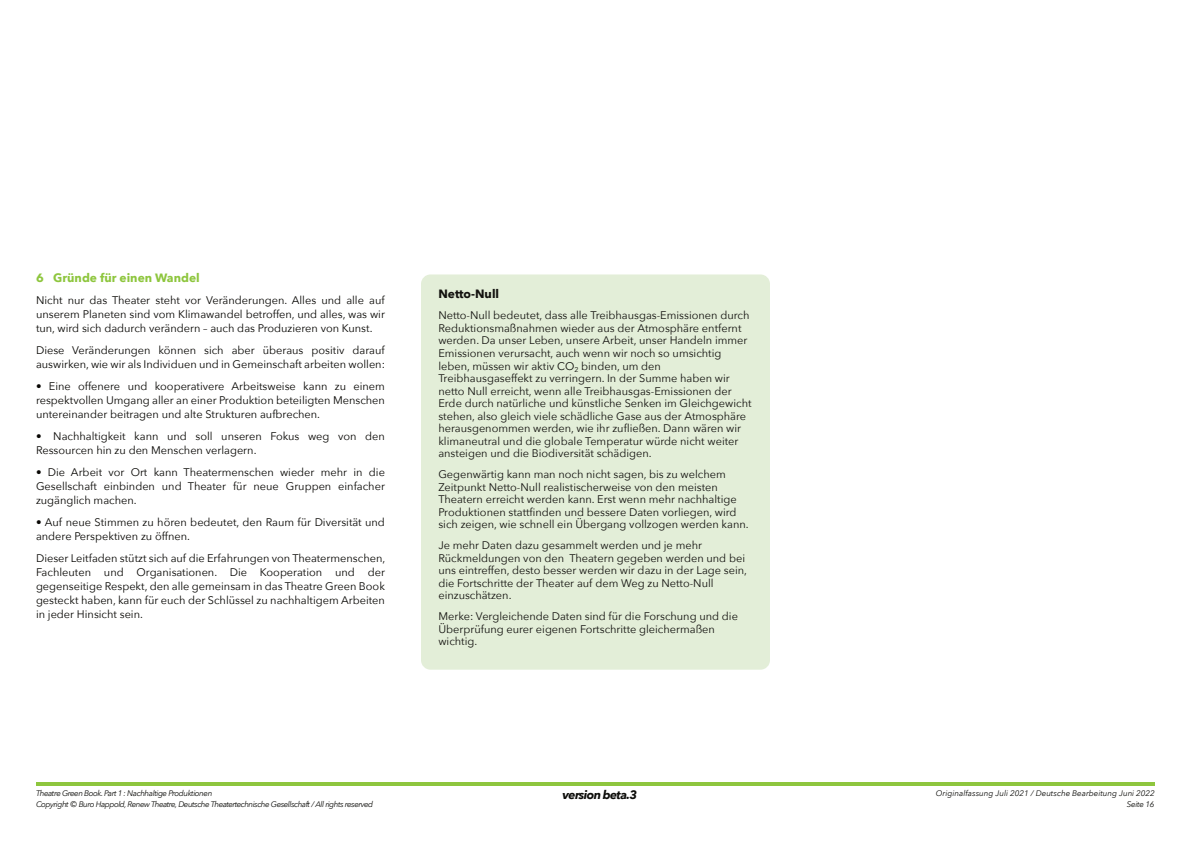
<style>
.page{position:relative;width:1191px;height:843px;background:#fff}
.page>*{position:absolute;margin:0;border:0;box-sizing:border-box;transform-origin:0 0}
.t1{font:700 12px "Avenir Next";color:#8ec63e}
.t2{font:italic 700 12px "Avenir Next";letter-spacing:-.05em;color:#0d0d0a}
.t3{font:700 12px "Avenir Next";color:#13120f}
.t4{font:11px/12.5px "Avenir Next";color:#13120f}
.t5{font:11px/14px "Avenir Next";color:#080704;text-align:justify}
.t6{font:italic 8px "Avenir Next";letter-spacing:-.06em;color:#0d0d0a}
.t7{font:italic 8px "Avenir Next";color:#0d0d0a}
.s1{color:#080704}
</style>
<div class="page">
<hr style="left:36px;top:782px;width:1119px;height:3px;background:#8ec63e">
<div style="left:421px;top:274px;width:349px;height:395px;background:#e3eed8;border-radius:9px"></div>
<p class="t1" style="left:36px;top:270px;width:165px">6 Gründe für einen Wandel</p>
<p class="t5" style="left:36px;top:293px;width:350px">Nicht nur das Theater steht vor Veränderungen. Alles und alle auf unserem Planeten sind vom Klimawandel betroffen, und alles, was wir tun, wird sich dadurch verändern – auch das Produzieren von Kunst.</p>
<p class="t5" style="left:36px;top:343px;width:350px">Diese Veränderungen können sich aber überaus positiv darauf auswirken, wie wir als Individuen und in Gemeinschaft arbeiten wollen:</p>
<p class="t5" style="left:36px;top:379px;width:350px">• Eine offenere und kooperativere Arbeitsweise kann zu einem respektvollen Umgang aller an einer Produktion beteiligten Menschen untereinander beitragen und alte Strukturen aufbrechen.</p>
<p class="t5" style="left:36px;top:429px;width:350px">• Nachhaltigkeit kann und soll unseren Fokus weg von den<br>Ressourcen hin zu den Menschen verlagern.</p>
<p class="t5" style="left:36px;top:465px;width:350px">• Die Arbeit vor Ort kann Theatermenschen wieder mehr in die Gesellschaft einbinden und Theater für neue Gruppen einfacher zugänglich machen.</p>
<p class="t5" style="left:36px;top:515px;width:350px">• Auf neue Stimmen zu hören bedeutet, den Raum für Diversität und andere Perspektiven zu öffnen.</p>
<p class="t5" style="left:36px;top:551px;width:351px">Dieser Leitfaden stützt sich auf die Erfahrungen von Theatermenschen, Fachleuten und Organisationen. Die Kooperation und der gegenseitige Respekt, den alle gemeinsam in das Theatre Green Book gesteckt haben, kann für euch der Schlüssel zu nachhaltigem Arbeiten in jeder Hinsicht sein.</p>
<p class="t3" style="left:438px;top:286px;width:62px">Netto-Null</p>
<p class="t4" style="left:438px;top:309px;width:315px">Netto-Null bedeutet, dass alle Treibhausgas-Emissionen durch Reduktionsmaßnahmen wieder aus der Atmosphäre entfernt werden. Da unser Leben, unsere Arbeit, unser Handeln immer Emissionen verursacht, auch wenn wir noch so umsichtig leben, müssen wir aktiv <span class="s1">CO</span><sub>2</sub> binden, um den Treibhausgaseffekt zu verringern. In der Summe haben wir netto Null erreicht, wenn alle Treibhausgas-Emissionen der Erde durch natürliche und künstliche Senken im Gleichgewicht stehen, also gleich viele schädliche Gase aus der Atmosphäre herausgenommen werden, wie ihr zufließen. Dann wären wir klimaneutral und die globale Temperatur würde nicht weiter ansteigen und die Biodiversität schädigen.</p>
<p class="t4" style="left:438px;top:468px;width:312px">Gegenwärtig kann man noch nicht sagen, bis zu welchem Zeitpunkt Netto-Null realistischerweise von den meisten Theatern erreicht werden kann. Erst wenn mehr nachhaltige Produktionen stattfinden und bessere Daten vorliegen, wird sich zeigen, wie schnell ein Übergang vollzogen werden kann.</p>
<p class="t4" style="left:438px;top:539px;width:310px">Je mehr Daten dazu gesammelt werden und je mehr Rückmeldungen von den Theatern gegeben werden und bei uns eintreffen, desto besser werden wir dazu in der Lage sein, die Fortschritte der Theater auf dem Weg zu Netto-Null einzuschätzen.</p>
<p class="t4" style="left:438px;top:610px;width:301px">Merke: Vergleichende Daten sind für die Forschung und die<br>Überprüfung eurer eigenen Fortschritte gleichermaßen wichtig.</p>
<p class="t6" style="left:36px;top:787px;width:178px">Theatre Green Book. Part 1 : Nachhaltige Produktionen</p>
<p class="t2" style="left:562px;top:786px;width:76px">version beta.3</p>
<p class="t7" style="left:936px;top:787px;width:221px">Originalfassung Juli 2021 / Deutsche Bearbeitung Juni 2022</p>
<p class="t6" style="left:36px;top:798px;width:339px">Copyright © Buro Happold, Renew Theatre, Deutsche Theatertechnische Gesellschaft / All rights reserved</p>
<p class="t6" style="left:1127px;top:798px;width:29px">Seite 16</p>
</div>
